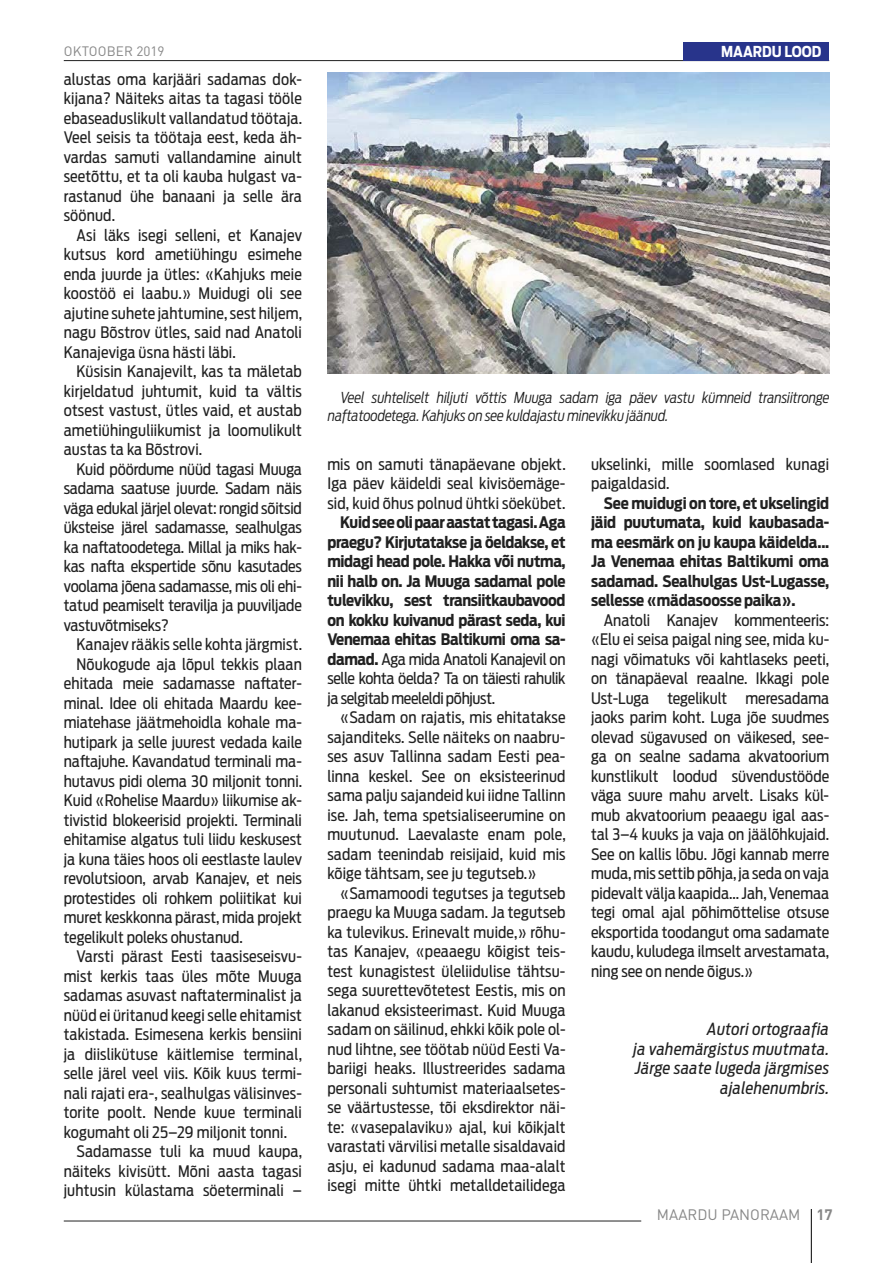
<style>
.page{position:relative;width:893px;height:1263px;background:#fff}
.page>*{position:absolute;margin:0;border:0;box-sizing:border-box;transform-origin:0 0}
.t1{font:italic 16.5px/19.5px "Ford Antenna Cond";letter-spacing:.02em;color:#212121;text-align:right}
.t2{font:15.75px/19.5px "Ford Antenna Cond";color:#212121;text-align:justify}
.t3{font:700 15.75px/19.5px "Ford Antenna Cond";letter-spacing:-.02em;color:#212121;text-align:justify}
.t4{font:italic 300 15px/18px "Ford Antenna Cond";letter-spacing:-.01em;color:#212121}
.t5{font:15px "DIN Pro";color:#878787}
.t6{font:700 15px "Ford Antenna Cond";color:#fff}
.t7{font:13.5px "DIN Pro";letter-spacing:.01em;color:#878787}
.s1{font-weight:400}
.s2{font-weight:700}
</style>
<div class="page">
<hr style="left:64px;top:1221px;width:577px;height:1px;background:#212121">
<hr style="left:811px;top:1209px;width:1px;height:54px;background:#000">
<hr style="left:64px;top:60px;width:765px;height:1px;background:#212121">
<div style="left:683px;top:43px;width:146px;height:18px;background:#28348b"></div>
<img style="left:328px;top:72px;width:501px;height:301px">
<p class="t7" style="left:64px;top:42px;width:102px">OKTOOBER 2019</p>
<p class="t6" style="left:721px;top:38px;width:102px">MAARDU LOOD</p>
<p class="t2" style="left:64px;top:67px;width:240px">alustas oma karjääri sadamas dok&shy;kijana? Näiteks aitas ta tagasi tööle ebaseaduslikult vallandatud töötaja.<br>Veel seisis ta töötaja eest, keda äh&shy;vardas samuti vallandamine ainult seetõttu, et ta oli kauba hulgast va&shy;rastanud ühe banaani ja selle ära söönud.</p>
<p class="t2" style="left:64px;top:223px;width:240px;text-indent:13px">Asi läks isegi selleni, et Kanajev kutsus kord ametiühingu esimehe enda juurde ja ütles: «Kahjuks meie koostöö ei laabu.» Muidugi oli see ajutine suhete jahtumine, sest hiljem, nagu Bõstrov ütles, said nad Anatoli Kanajeviga üsna hästi läbi.</p>
<p class="t2" style="left:64px;top:360px;width:240px;text-indent:13px">Küsisin Kanajevilt, kas ta mäletab kirjeldatud juhtumit, kuid ta vältis otsest vastust, ütles vaid, et austab ametiühinguliikumist ja loomulikult austas ta ka Bõstrovi.</p>
<p class="t2" style="left:64px;top:457px;width:240px;text-indent:13px">Kuid pöördume nüüd tagasi Muuga sadama saatuse juurde. Sadam näis väga edukal järjel olevat: rongid sõitsid üksteise järel sadamasse, sealhulgas ka naftatoodetega. Millal ja miks hak&shy;kas nafta ekspertide sõnu kasutades voolama jõena sadamasse, mis oli ehi&shy;tatud peamiselt teravilja ja puuviljade vastuvõtmiseks?</p>
<p class="t2" style="left:77px;top:633px;width:227px">Kanajev rääkis selle kohta järgmist.</p>
<p class="t2" style="left:77px;top:652px;width:227px">Nõukogude aja lõpul tekkis plaan</p>
<p class="t2" style="left:64px;top:672px;width:240px">ehitada meie sadamasse naftater-</p>
<p class="t2" style="left:64px;top:691px;width:240px">minal. Idee oli ehitada Maardu kee-</p>
<p class="t2" style="left:64px;top:711px;width:240px">miatehase jäätmehoidla kohale ma-</p>
<p class="t2" style="left:64px;top:730px;width:240px">hutipark ja selle juurest vedada kaile</p>
<p class="t2" style="left:64px;top:750px;width:240px">naftajuhe. Kavandatud terminali ma-</p>
<p class="t2" style="left:64px;top:769px;width:240px">hutavus pidi olema 30 miljonit tonni.</p>
<p class="t2" style="left:64px;top:789px;width:240px">Kuid «Rohelise Maardu» liikumise ak-</p>
<p class="t2" style="left:64px;top:808px;width:240px">tivistid blokeerisid projekti. Terminali</p>
<p class="t2" style="left:64px;top:828px;width:240px">ehitamise algatus tuli liidu keskusest</p>
<p class="t2" style="left:64px;top:847px;width:240px">ja kuna täies hoos oli eestlaste laulev</p>
<p class="t2" style="left:64px;top:867px;width:240px">revolutsioon, arvab Kanajev, et neis</p>
<p class="t2" style="left:64px;top:886px;width:240px">protestides oli rohkem poliitikat kui</p>
<p class="t2" style="left:64px;top:906px;width:240px">muret keskkonna pärast, mida projekt</p>
<p class="t2" style="left:64px;top:925px;width:181px">tegelikult poleks ohustanud.</p>
<p class="t2" style="left:77px;top:945px;width:227px">Varsti pärast Eesti taasiseseisvu-</p>
<p class="t2" style="left:64px;top:964px;width:240px">mist kerkis taas üles mõte Muuga</p>
<p class="t2" style="left:64px;top:984px;width:240px">sadamas asuvast naftaterminalist ja</p>
<p class="t2" style="left:64px;top:1003px;width:240px">nüüd ei üritanud keegi selle ehitamist</p>
<p class="t2" style="left:64px;top:1023px;width:240px">takistada. Esimesena kerkis bensiini</p>
<p class="t2" style="left:64px;top:1042px;width:240px">ja diislikütuse käitlemise terminal,</p>
<p class="t2" style="left:64px;top:1062px;width:240px">selle järel veel viis. Kõik kuus termi-</p>
<p class="t2" style="left:64px;top:1081px;width:240px">nali rajati era-, sealhulgas välisinves-</p>
<p class="t2" style="left:64px;top:1101px;width:240px">torite poolt. Nende kuue terminali</p>
<p class="t2" style="left:64px;top:1120px;width:225px">kogumaht oli 25–29 miljonit tonni.</p>
<p class="t2" style="left:77px;top:1140px;width:227px">Sadamasse tuli ka muud kaupa,</p>
<p class="t2" style="left:64px;top:1159px;width:240px">näiteks kivisütt. Mõni aasta tagasi</p>
<p class="t2" style="left:64px;top:1179px;width:240px">juhtusin külastama söeterminali –</p>
<p class="t4" style="left:328px;top:387px;width:503px;text-indent:13px">Veel suhteliselt hiljuti võttis Muuga sadam iga päev vastu kümneid transiitronge naftatoodetega. Kahjuks on see kuldajastu minevikku jäänud.</p>
<p class="t2" style="left:591px;top:452px;width:240px">ukselinki, mille soomlased kunagi paigaldasid.</p>
<p class="t3" style="left:591px;top:491px;width:240px;text-indent:13px">See muidugi on tore, et ukselingid jäid puutumata, kuid kaubasada&shy;ma eesmärk on ju kaupa käidelda...<br>Ja Venemaa ehitas Baltikumi oma sadamad. Sealhulgas Ust-Lugasse, sellesse «mädasoosse paika».</p>
<p class="t2" style="left:591px;top:608px;width:240px;text-indent:13px">Anatoli Kanajev kommenteeris: «Elu ei seisa paigal ning see, mida ku&shy;nagi võimatuks või kahtlaseks peeti, on tänapäeval reaalne. Ikkagi pole Ust-Luga tegelikult meresadama jaoks parim koht. Luga jõe suudmes olevad sügavused on väikesed, see&shy;ga on sealne sadama akvatoorium kunstlikult loodud süvendustööde väga suure mahu arvelt. Lisaks kül&shy;mub akvatoorium peaaegu igal aas&shy;tal 3–4 kuuks ja vaja on jäälõhkujaid.<br>See on kallis lõbu. Jõgi kannab merre muda, mis settib põhja, ja seda on vaja pidevalt välja kaapida... Jah, Venemaa tegi omal ajal põhimõttelise otsuse eksportida toodangut oma sadamate kaudu, kuludega ilmselt arvestamata, ning see on nende õigus.»</p>
<p class="t2" style="left:327px;top:452px;width:240px">mis on samuti tänapäevane objekt.<br>Iga päev käideldi seal kivisöemäge&shy;sid, kuid õhus polnud ühtki söekübet.</p>
<p class="t3" style="left:327px;top:511px;width:240px;text-indent:13px">Kuid see oli paar aastat tagasi. Aga praegu? Kirjutatakse ja öeldakse, et midagi head pole. Hakka või nutma, nii halb on. Ja Muuga sadamal pole tulevikku, sest transiitkaubavood on kokku kuivanud pärast seda, kui Venemaa ehitas Baltikumi oma sa&shy;damad. <span class="s1">Aga mida Anatoli Kanajevil on selle kohta öelda? Ta on täiesti rahulik ja selgitab meeleldi põhjust.</span></p>
<p class="t2" style="left:327px;top:706px;width:240px;text-indent:13px">«Sadam on rajatis, mis ehitatakse sajanditeks. Selle näiteks on naabru&shy;ses asuv Tallinna sadam Eesti pea&shy;linna keskel. See on eksisteerinud sama palju sajandeid kui iidne Tallinn ise. Jah, tema spetsialiseerumine on muutunud. Laevalaste enam pole, sadam teenindab reisijaid, kuid mis kõige tähtsam, see ju tegutseb.»</p>
<p class="t2" style="left:327px;top:881px;width:240px;text-indent:13px">«Samamoodi tegutses ja tegutseb praegu ka Muuga sadam. Ja tegutseb ka tulevikus. Erinevalt muide,» rõhu&shy;tas Kanajev, «peaaegu kõigist teis&shy;test kunagistest üleliidulise tähtsu&shy;sega suurettevõtetest Eestis, mis on lakanud eksisteerimast. Kuid Muuga sadam on säilinud, ehkki kõik pole ol&shy;nud lihtne, see töötab nüüd Eesti Va&shy;bariigi heaks. Illustreerides sadama personali suhtumist materiaalsetes&shy;se väärtustesse, tõi eksdirektor näi&shy;te: «vasepalaviku» ajal, kui kõikjalt varastati värvilisi metalle sisaldavaid asju, ei kadunud sadama maa-alalt isegi mitte ühtki metalldetailidega</p>
<p class="t1" style="left:634px;top:1017px;width:197px">Autori ortograafia<br>ja vahemärgistus muutmata.<br>Järge saate lugeda järgmises ajalehenumbris.</p>
<p class="t5" style="left:657px;top:1205px;width:177px">MAARDU PANORAAM <span class="s2">17</span></p>
</div>
